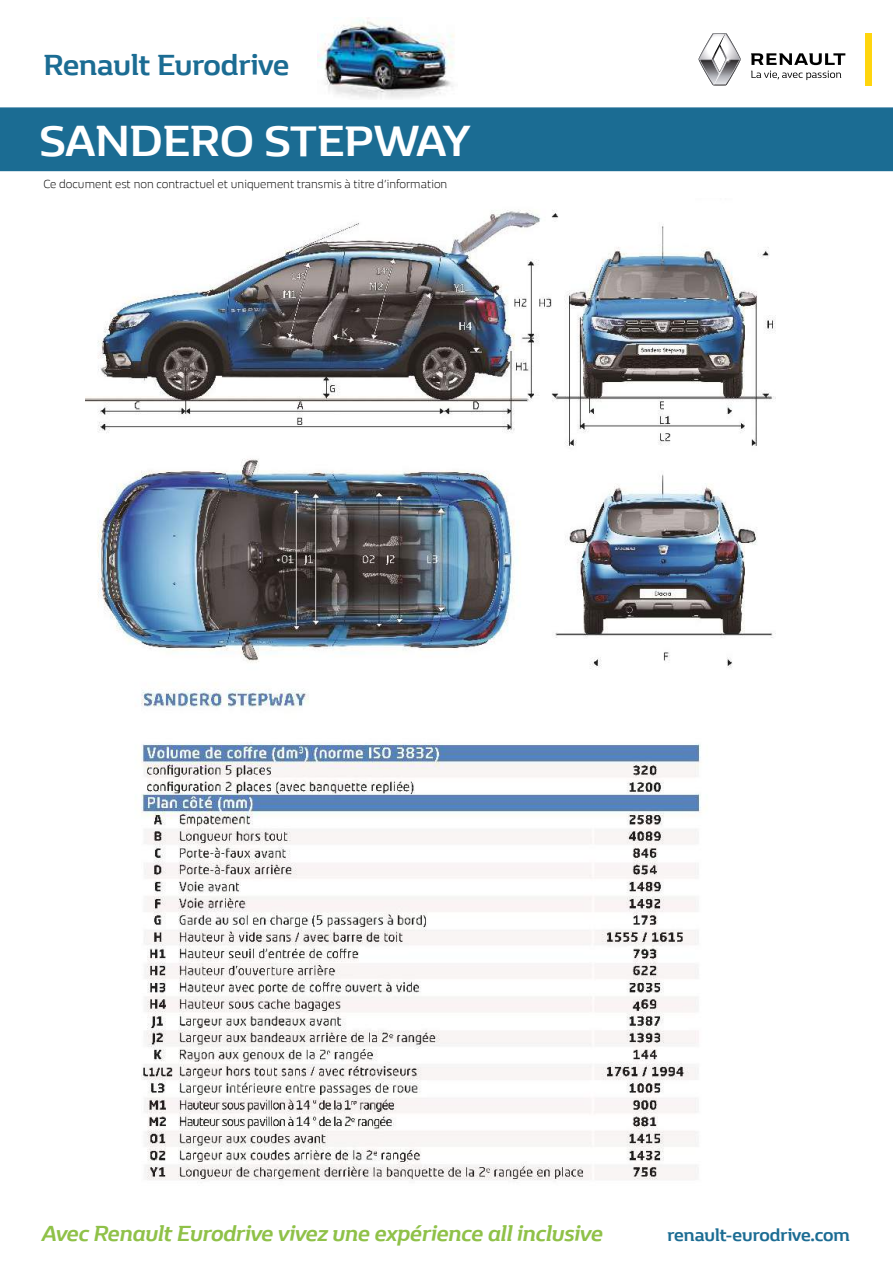
<style>
.page{position:relative;width:893px;height:1263px;background:#fff}
.page>*{position:absolute;margin:0;border:0;box-sizing:border-box;transform-origin:0 0}
.t1{font:700 45px "Renault Life";letter-spacing:-.005em;color:#fff}
.t2{font:700 30px "Renault Life";color:#1b6c93}
.t3{font:italic 700 22.5px "Renault Life";letter-spacing:-.01em;color:#8fc148}
.t4{font:700 18px "Renault Life";color:#1b6c93}
.t5{font:300 12px "Renault Life";color:#000}
</style>
<div class="page">
<div style="left:0;top:107px;width:893px;height:64px;background:#1b6c93"></div>
<svg style="left:751px;top:53px;width:94px;height:12px"></svg>
<div style="left:865px;top:33px;width:7px;height:52px;background:#ffd50d"></div>
<svg style="left:699px;top:33px;width:42px;height:52px"></svg>
<svg style="left:751px;top:71px;width:90px;height:9px"></svg>
<img style="left:317px;top:17px;width:138px;height:81px">
<img style="left:86px;top:209px;width:690px;height:972px">
<h2 class="t2" style="left:43px;top:45px;width:248px">Renault Eurodrive</h2>
<h1 class="t1" style="left:39px;top:111px;width:433px">SANDERO STEPWAY</h1>
<p class="t5" style="left:43px;top:176px;width:405px">Ce document est non contractuel et uniquement transmis à titre d’information</p>
<h3 class="t3" style="left:42px;top:1219px;width:562px">Avec Renault Eurodrive vivez une expérience all inclusive</h3>
<h3 class="t4" style="left:668px;top:1223px;width:184px">renault-eurodrive.com</h3>
</div>
